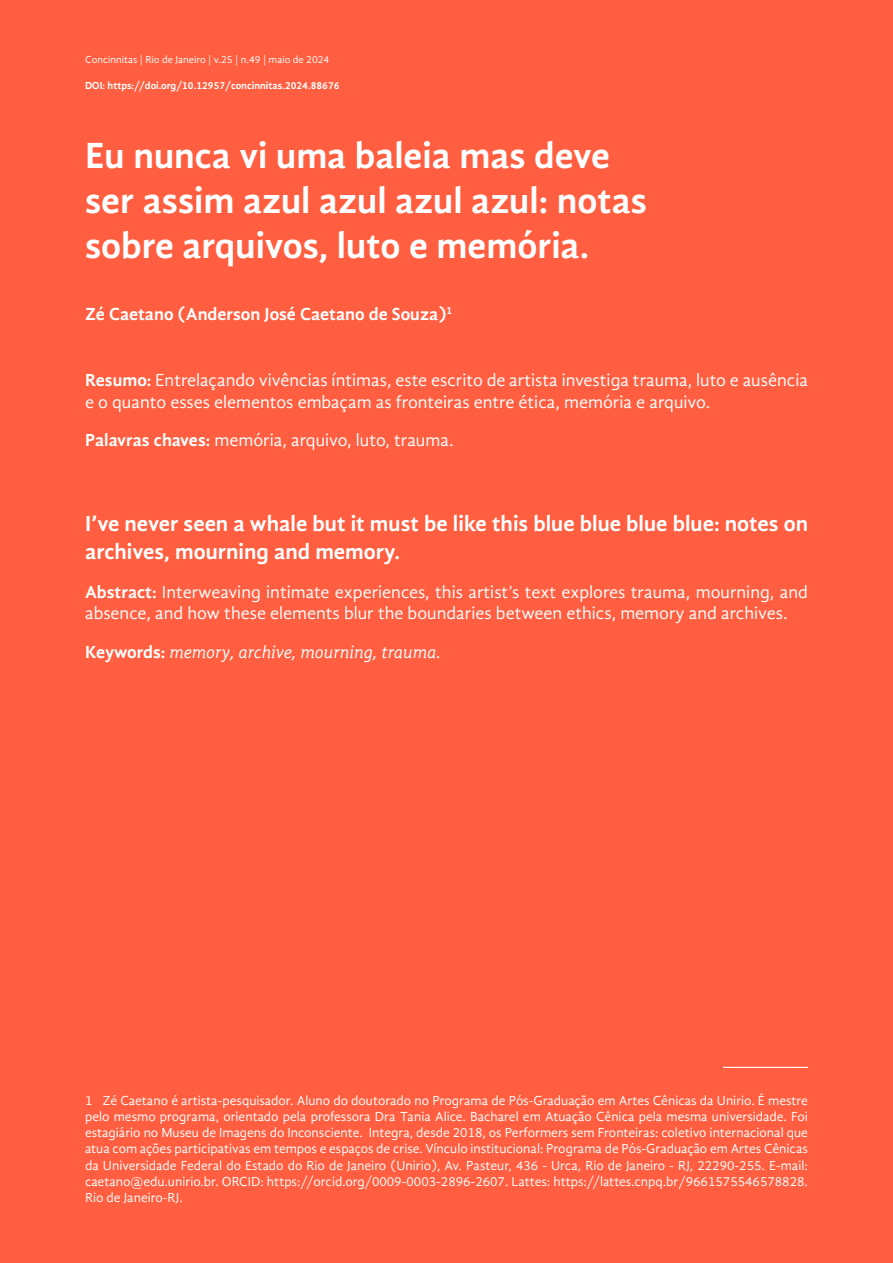
<style>
.page{position:relative;width:893px;height:1263px;background:#ff5f40}
.page>*{position:absolute;margin:0;border:0;box-sizing:border-box;transform-origin:0 0}
.t1{font:700 37.5px/45px "Gandhi Sans";color:#fff}
.t2{font:700 22.5px/28.5px "Gandhi Sans";color:#fff}
.t3{font:18px/21.6px "Gandhi Sans";color:#fff}
.t4{font:italic 18px "Gandhi Sans";color:#fff}
.t5{font:700 18px "Gandhi Sans";color:#fff}
.t6{font:13.5px/16.2px "Gandhi Sans";color:#fff;text-align:justify}
.t7{font:700 10.5px "Gandhi Sans";color:#fff}
.t8{font:10.5px "Gandhi Sans";color:#fff}
.s1{font-weight:700}
.s2{font-weight:700;font-style:normal}
</style>
<div class="page">
<hr style="left:723px;top:1067px;width:85px;height:1px;background:#fff">
<p class="t8" style="left:85px;top:54px;width:246px">Concinnitas | Rio de Janeiro | v.25 | n.49 | maio de 2024</p>
<p class="t7" style="left:85px;top:79px;width:256px">DOI: https://doi.org/10.12957/concinnitas.2024.88676</p>
<h1 class="t1" style="left:85px;top:132px;width:563px">Eu nunca vi uma baleia mas deve ser assim azul azul azul azul: notas sobre arquivos, luto e memória.</h1>
<h3 class="t5" style="left:85px;top:303px;width:369px">Zé Caetano (Anderson José Caetano de Souza)<sup>1</sup></h3>
<h3 class="t3" style="left:85px;top:369px;width:724px"><span class="s1">Resumo:</span> Entrelaçando vivências íntimas, este escrito de artista investiga trauma, luto e ausência e o quanto esses elementos embaçam as fronteiras entre ética, memória e arquivo.</h3>
<h3 class="t3" style="left:85px;top:430px;width:370px"><span class="s1">Palavras chaves:</span> memória, arquivo, luto, trauma.</h3>
<h2 class="t2" style="left:85px;top:509px;width:724px">I’ve never seen a whale but it must be like this blue blue blue blue: notes on archives, mourning and memory.</h2>
<h3 class="t3" style="left:85px;top:581px;width:724px"><span class="s1">Abstract:</span> Interweaving intimate experiences, this artist’s text explores trauma, mourning, and absence, and how these elements blur the boundaries between ethics, memory and archives.</h3>
<h3 class="t4" style="left:85px;top:641px;width:357px"><span class="s2">Keywords:</span> memory, archive, mourning, trauma.</h3>
<p class="t6" style="left:85px;top:1092px;width:724px">1 Zé Caetano é artista-pesquisador. Aluno do doutorado no Programa de Pós-Graduação em Artes Cênicas da Unirio. É mestre pelo mesmo programa, orientado pela professora Dra Tania Alice. Bacharel em Atuação Cênica pela mesma universidade. Foi estagiário no Museu de Imagens do Inconsciente. Integra, desde 2018, os Performers sem Fronteiras: coletivo internacional que atua com ações participativas em tempos e espaços de crise. Vínculo institucional: Programa de Pós-Graduação em Artes Cênicas da Universidade Federal do Estado do Rio de Janeiro (Unirio), Av. Pasteur, 436 - Urca, Rio de Janeiro - RJ, 22290-255. E-mail: caetano@edu.unirio.br. ORCID: https://orcid.org/0009-0003-2896-2607. Lattes: https://lattes.cnpq.br/9661575546578828.<br>Rio de Janeiro-RJ.</p>
</div>
